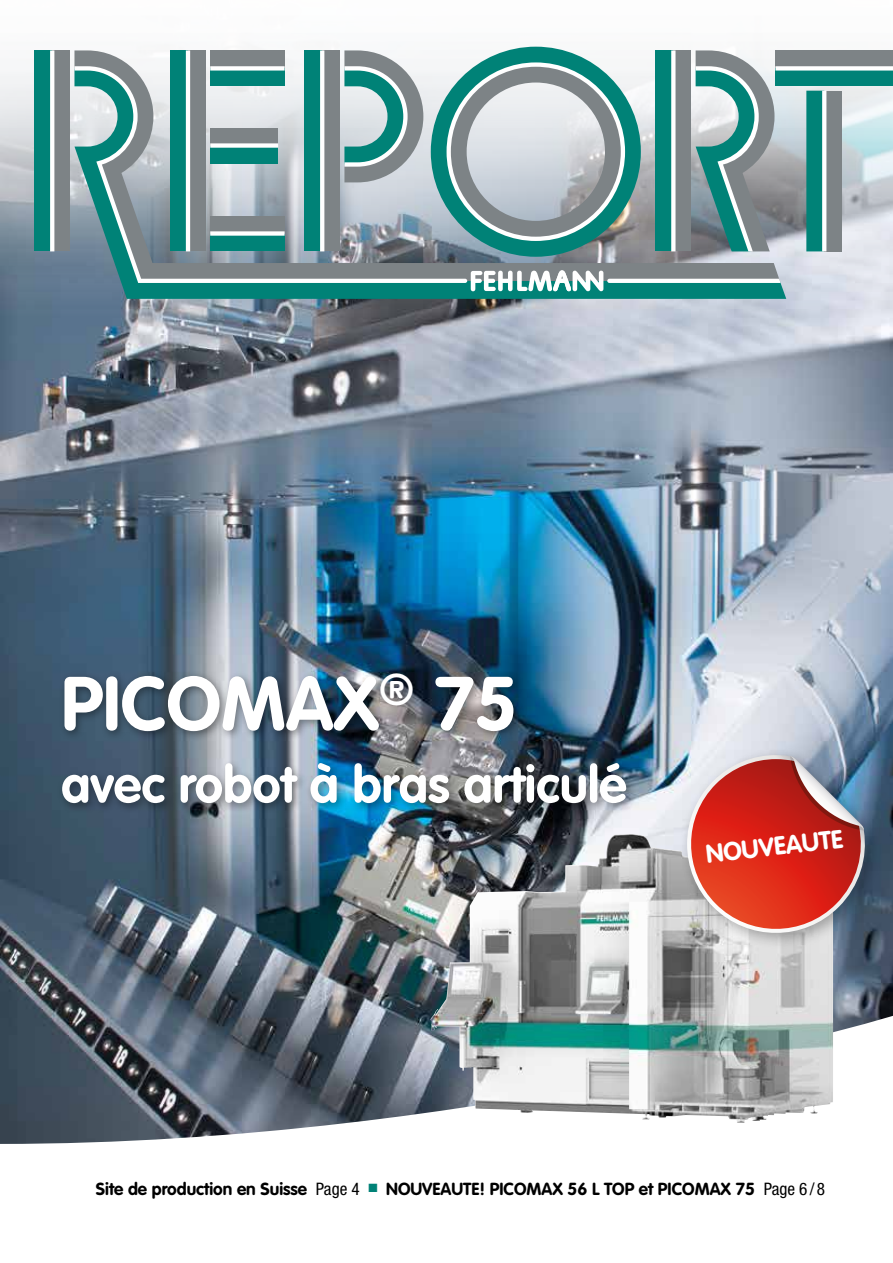
<style>
.page{position:relative;width:893px;height:1263px;background:#fff}
.page>*{position:absolute;margin:0;border:0;box-sizing:border-box;transform-origin:0 0}
.t1{font:700 75px "VAG Rounded";color:#fff}
.t2{font:700 51px "VAG Rounded";color:#fff}
.t3{font:700 25.5px "VAG Rounded";color:#fff}
.t4{font:700 17.25px "VAG Rounded";color:#000}
.s1{font-family:"Helvetica Neue";font-weight:400;font-stretch:condensed}
.s2{color:#008277}
</style>
<div class="page">
<img style="left:0;top:46px;width:893px;height:966px">
<div style="left:34px;top:50px;width:18px;height:201px;background:#008277"></div>
<div style="left:52px;top:50px;width:18px;height:201px;background:#7d8386"></div>
<div style="left:806px;top:91px;width:18px;height:160px;background:#008277"></div>
<div style="left:824px;top:91px;width:18px;height:160px;background:#7d8386"></div>
<div style="left:775px;top:68px;width:118px;height:18px;background:#008277"></div>
<div style="left:775px;top:50px;width:118px;height:18px;background:#7d8386"></div>
<svg style="left:822px;top:91px;width:4px;height:160px"></svg>
<div style="left:775px;top:66px;width:118px;height:5px;background:#fff"></div>
<svg style="left:74px;top:70px;width:712px;height:229px;background:#1f8882"></svg>
<svg style="left:74px;top:50px;width:706px;height:231px"></svg>
<div style="left:655px;top:50px;width:18px;height:201px;background:#008277"></div>
<div style="left:673px;top:50px;width:18px;height:201px;background:#7d8386"></div>
<div style="left:210px;top:50px;width:75px;height:18px;background:#7d8386"></div>
<svg style="left:671px;top:50px;width:4px;height:201px"></svg>
<svg style="left:50px;top:50px;width:4px;height:201px"></svg>
<hr style="left:186px;top:50px;width:4px;height:201px;background:#fff">
<svg style="left:320px;top:50px;width:4px;height:16px"></svg>
<svg style="left:696px;top:50px;width:78px;height:201px"></svg>
<svg style="left:340px;top:50px;width:83px;height:16px"></svg>
<svg style="left:471px;top:270px;width:309px;height:21px"></svg>
<svg style="left:74px;top:66px;width:393px;height:217px;background:#8aa9ab"></svg>
<svg style="left:431px;top:47px;width:210px;height:210px;background:#92b3b4"></svg>
<div style="left:447px;top:62px;width:178px;height:179px;border:4px solid #fff;border-radius:50%"></div>
<div style="left:57px;top:668px;width:580px;height:146px;background:#000;opacity:.4"></div>
<svg style="left:0;top:1012px;width:893px;height:132px"></svg>
<img style="left:430px;top:834px;width:403px;height:288px">
<div style="left:678px;top:746px;width:204px;height:204px;background:#000;opacity:.3"></div>
<svg style="left:683px;top:755px;width:185px;height:186px;background:#c15c58"></svg>
<h1 class="t1" style="left:61px;top:660px;width:458px">PICOMAX<sup>®</sup> 75</h1>
<h2 class="t2" style="left:61px;top:755px;width:567px">avec robot à bras articulé</h2>
<h3 class="t3" style="left:704px;top:840px;width:139px;rotate:-7deg">NOUVEAUTE</h3>
<p class="t4" style="left:96px;top:1178px;width:730px">Site de production en Suisse <span class="s1">Page 4</span> <span class="s2">■</span> NOUVEAUTE! PICOMAX 56 L TOP et PICOMAX 75 <span class="s1">Page 6 / 8</span></p>
</div>
